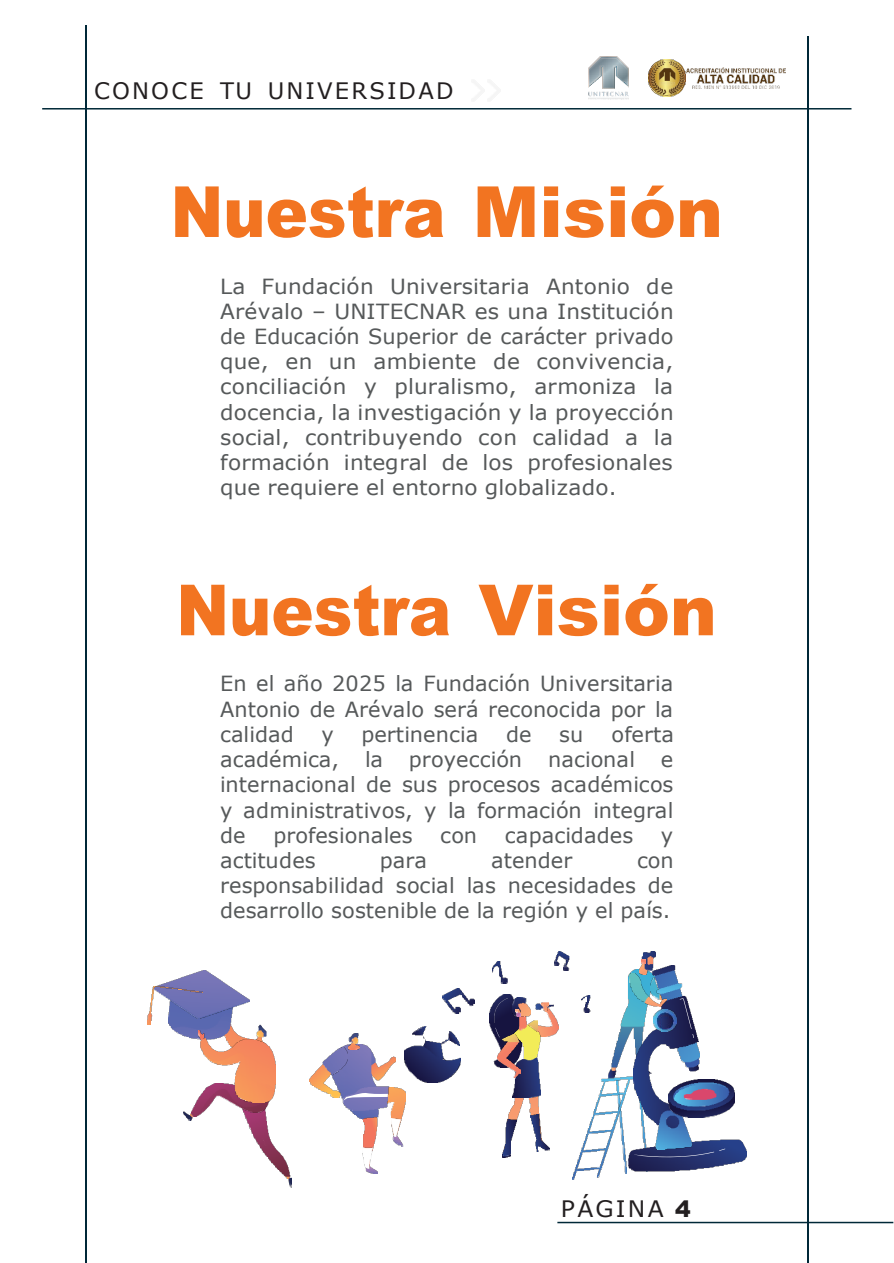
<style>
.page{position:relative;width:894px;height:1263px;background:#fff}
.page>*{position:absolute;margin:0;border:0;box-sizing:border-box;transform-origin:0 0}
.t1{font:900 70.65px "Arial";color:#f27421;scale:.9 1}
.t2{font:22.65px "Verdana";letter-spacing:.095em;color:#231f20}
.t3{font:20.85px/25.2px "Verdana";letter-spacing:.005em;color:#56595a;text-align:justify}
.s1{font-family:"Arial";font-weight:900}
</style>
<div class="page">
<hr style="left:85px;top:25px;width:1px;height:1238px;background:#002838">
<hr style="left:807px;top:37px;width:1px;height:1226px;background:#002838">
<hr style="left:42px;top:108px;width:809px;height:2px;background:#002838">
<img style="left:244px;top:1116px;width:47px;height:72px">
<svg style="left:184px;top:1111px;width:12px;height:9px"></svg>
<img style="left:191px;top:1098px;width:78px;height:18px">
<img style="left:169px;top:1019px;width:97px;height:21px">
<img style="left:154px;top:970px;width:96px;height:49px">
<img style="left:147px;top:987px;width:55px;height:38px">
<img style="left:198px;top:1031px;width:77px;height:71px">
<img style="left:362px;top:1119px;width:15px;height:55px">
<img style="left:363px;top:1148px;width:9px;height:20px">
<svg style="left:363px;top:1150px;width:9px;height:2px"></svg>
<img style="left:366px;top:1087px;width:40px;height:59px">
<img style="left:391px;top:1118px;width:9px;height:19px">
<svg style="left:391px;top:1120px;width:9px;height:2px"></svg>
<img style="left:332px;top:1045px;width:63px;height:74px">
<svg style="left:343px;top:1093px;width:45px;height:7px"></svg>
<img style="left:349px;top:1034px;width:10px;height:16px">
<img style="left:309px;top:1048px;width:39px;height:49px">
<img style="left:412px;top:1026px;width:15px;height:16px">
<img style="left:442px;top:1031px;width:17px;height:11px">
<img style="left:404px;top:1042px;width:56px;height:40px">
<img style="left:492px;top:961px;width:15px;height:23px">
<img style="left:581px;top:995px;width:9px;height:18px">
<img style="left:442px;top:989px;width:32px;height:24px">
<img style="left:563px;top:956px;width:6px;height:15px">
<img style="left:554px;top:951px;width:14px;height:15px">
<img style="left:507px;top:1087px;width:34px;height:37px">
<img style="left:489px;top:994px;width:32px;height:73px">
<img style="left:530px;top:1003px;width:28px;height:34px">
<img style="left:512px;top:1014px;width:28px;height:83px">
<img style="left:512px;top:998px;width:18px;height:19px">
<img style="left:497px;top:1035px;width:23px;height:42px">
<img style="left:502px;top:1119px;width:14px;height:38px">
<svg style="left:515px;top:1010px;width:5px;height:6px"></svg>
<svg style="left:528px;top:1020px;width:9px;height:11px"></svg>
<img style="left:530px;top:1115px;width:19px;height:37px">
<svg style="left:536px;top:1003px;width:12px;height:8px"></svg>
<svg style="left:495px;top:1028px;width:4px;height:9px"></svg>
<img style="left:494px;top:998px;width:13px;height:24px">
<img style="left:608px;top:970px;width:25px;height:106px">
<img style="left:641px;top:951px;width:14px;height:14px">
<svg style="left:641px;top:960px;width:4px;height:4px"></svg>
<img style="left:572px;top:1076px;width:173px;height:103px">
<img style="left:633px;top:965px;width:66px;height:184px">
<img style="left:653px;top:1009px;width:23px;height:22px">
<svg style="left:679px;top:998px;width:14px;height:40px"></svg>
<svg style="left:633px;top:1149px;width:92px;height:8px"></svg>
<img style="left:668px;top:1079px;width:66px;height:38px">
<img style="left:629px;top:974px;width:37px;height:32px">
<img style="left:588px;top:57px;width:40px;height:42px">
<img style="left:660px;top:96px;width:14px;height:1px">
<img style="left:648px;top:60px;width:36px;height:36px">
<img style="left:686px;top:67px;width:99px;height:22px">
<hr style="left:557px;top:1222px;width:336px;height:1px;background:#002838">
<p class="t2" style="left:94px;top:75px;width:361px">CONOCE TU UNIVERSIDAD</p>
<h1 class="t1" style="left:170px;top:160px;width:615px">Nuestra Misión</h1>
<p class="t3" style="left:220px;top:273px;width:455px">La Fundación Universitaria Antonio de Arévalo – UNITECNAR es una Institución de Educación Superior de carácter privado que, en un ambiente de convivencia, conciliación y pluralismo, armoniza la docencia, la investigación y la proyección social, contribuyendo con calidad a la formación integral de los profesionales que requiere el entorno globalizado.</p>
<h1 class="t1" style="left:176px;top:559px;width:602px">Nuestra Visión</h1>
<p class="t3" style="left:220px;top:671px;width:454px">En el año 2025 la Fundación Universitaria Antonio de Arévalo será reconocida por la calidad</p>
<p class="t3" style="left:220px;top:721px;width:455px;text-indent:391px">oferta académica, la proyección nacional e internacional de sus procesos académicos y administrativos, y la formación integral de</p>
<p class="t3" style="left:321px;top:721px;width:14px">y</p>
<p class="t3" style="left:361px;top:721px;width:118px">pertinencia</p>
<p class="t3" style="left:506px;top:721px;width:27px">de</p>
<p class="t3" style="left:559px;top:721px;width:26px">su</p>
<p class="t3" style="left:273px;top:822px;width:140px">profesionales</p>
<p class="t3" style="left:440px;top:822px;width:38px">con</p>
<p class="t3" style="left:505px;top:822px;width:130px">capacidades</p>
<p class="t3" style="left:660px;top:822px;width:14px">y</p>
<p class="t3" style="left:220px;top:847px;width:97px">actitudes</p>
<p class="t3" style="left:379px;top:847px;width:49px">para</p>
<p class="t3" style="left:491px;top:847px;width:83px">atender</p>
<p class="t3" style="left:220px;top:847px;width:454px;text-indent:416px">con responsabilidad social las necesidades de desarrollo sostenible de la región y el país.</p>
<p class="t2" style="left:560px;top:1193px;width:131px">PÁGINA <span class="s1">4</span></p>
</div>
